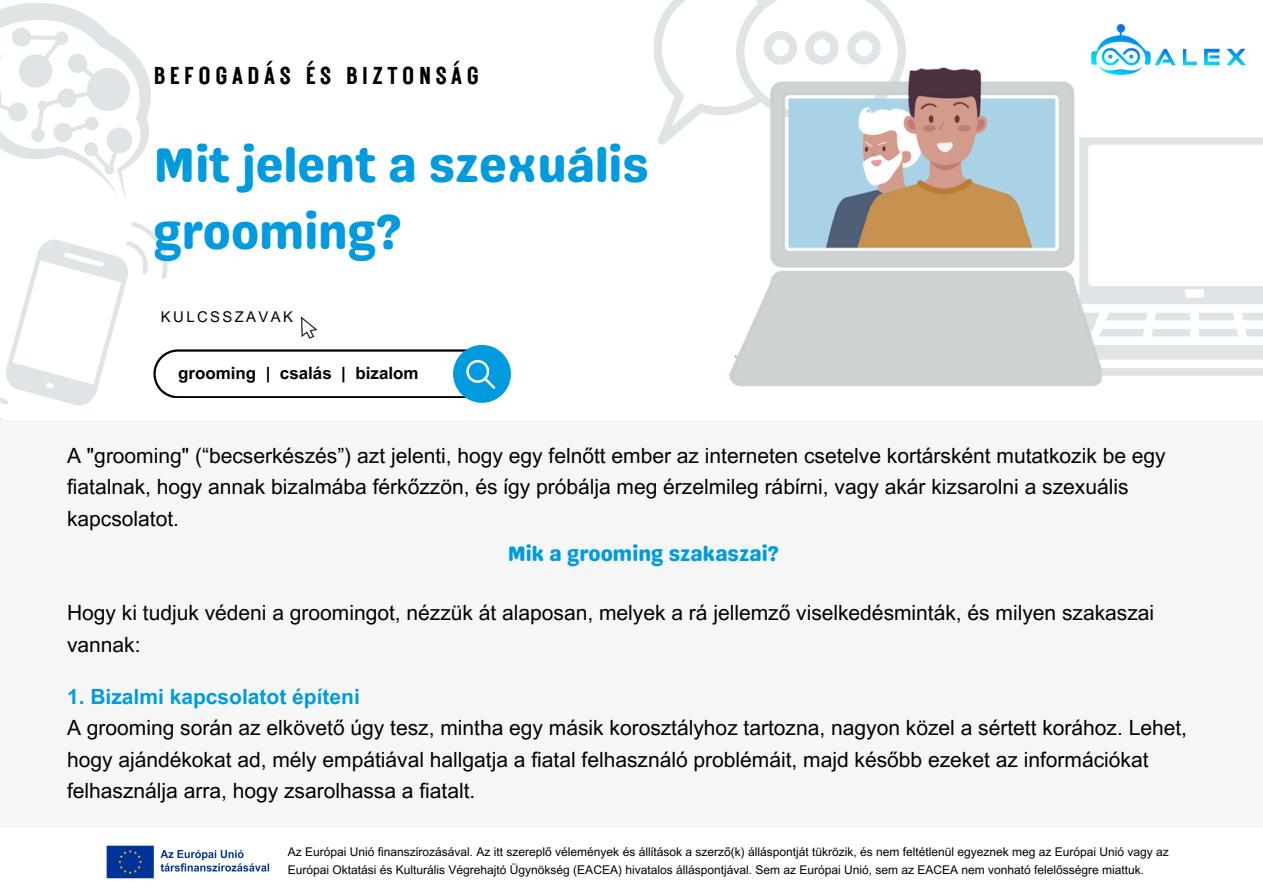
<style>
.page{position:relative;width:1263px;height:894px;background:#fff}
.page>*{position:absolute;margin:0;border:0;box-sizing:border-box;transform-origin:0 0}
.t1{font:48.45px/67.5px "Genty Sans";color:#009bde}
.t2{font:24.45px "Rustic Printed";letter-spacing:.16em;color:#000}
.t3{font:21px/31.5px "Arial MT Pro";color:#000}
.t4{font:21px "Genty Sans";color:#009bde}
.t5{font:700 16.95px "Arial MT Pro";color:#000}
.t6{font:14.85px "Arial MT Pro";letter-spacing:.16em;color:#000}
.t7{font:12px/18px "Arial MT Pro";color:#000}
.s1{font-weight:700;color:#009bde}
</style>
<div class="page">
<svg style="left:1132px;top:368px;width:131px;height:7px"></svg>
<svg style="left:1132px;top:313px;width:131px;height:46px"></svg>
<svg style="left:1132px;top:286px;width:131px;height:18px;background:#e1e6e7"></svg>
<svg style="left:0;top:3px;width:151px;height:196px"></svg>
<div style="left:0;top:419px;width:1263px;height:408px;background:#f6f6f6"></div>
<svg style="left:653px;top:0;width:237px;height:145px"></svg>
<img style="left:1132px;top:38px;width:131px;height:107px">
<div style="left:453px;top:345px;width:58px;height:58px;background:#009bde;border-radius:50%"></div>
<svg style="left:0;top:222px;width:507px;height:198px"></svg>
<img style="left:709px;top:10px;width:423px;height:377px">
<img style="left:106px;top:845px;width:164px;height:34px">
<h1 class="t2" style="left:153px;top:59px;width:327px">BEFOGADÁS ÉS BIZTONSÁG</h1>
<p class="t1" style="left:153px;top:131px;width:497px">Mit jelent a szexuális grooming?</p>
<p class="t6" style="left:161px;top:311px;width:134px">KULCSSZAVAK</p>
<h2 class="t5" style="left:178px;top:367px;width:242px">grooming | csalás | bizalom</h2>
<p class="t3" style="left:67px;top:442px;width:1100px">A "grooming" (“becserkészés”) azt jelenti, hogy egy felnőtt ember az interneten csetelve kortársként mutatkozik be egy fiatalnak, hogy annak bizalmába férkőzzön, és így próbálja meg érzelmileg rábírni, vagy akár kizsarolni a szexuális kapcsolatot.</p>
<p class="t4" style="left:508px;top:540px;width:272px">Mik a grooming szakaszai?</p>
<p class="t3" style="left:67px;top:599px;width:1089px">Hogy ki tudjuk védeni a groomingot, nézzük át alaposan, melyek a rá jellemző viselkedésminták, és milyen szakaszai vannak:</p>
<p class="t3" style="left:67px;top:683px;width:1121px"><span class="s1">1. Bizalmi kapcsolatot építeni<br></span>A grooming során az elkövető úgy tesz, mintha egy másik korosztályhoz tartozna, nagyon közel a sértett korához. Lehet, hogy ajándékokat ad, mély empátiával hallgatja a fiatal felhasználó problémáit, majd később ezeket az információkat felhasználja arra, hogy zsarolhassa a fiatalt.</p>
<p class="t7" style="left:288px;top:844px;width:883px">Az Európai Unió finanszírozásával. Az itt szereplő vélemények és állítások a szerző(k) álláspontját tükrözik, és nem feltétlenül egyeznek meg az Európai Unió vagy az<br>Európai Oktatási és Kulturális Végrehajtó Ügynökség (EACEA) hivatalos álláspontjával. Sem az Európai Unió, sem az EACEA nem vonható felelősségre miattuk.</p>
</div>
